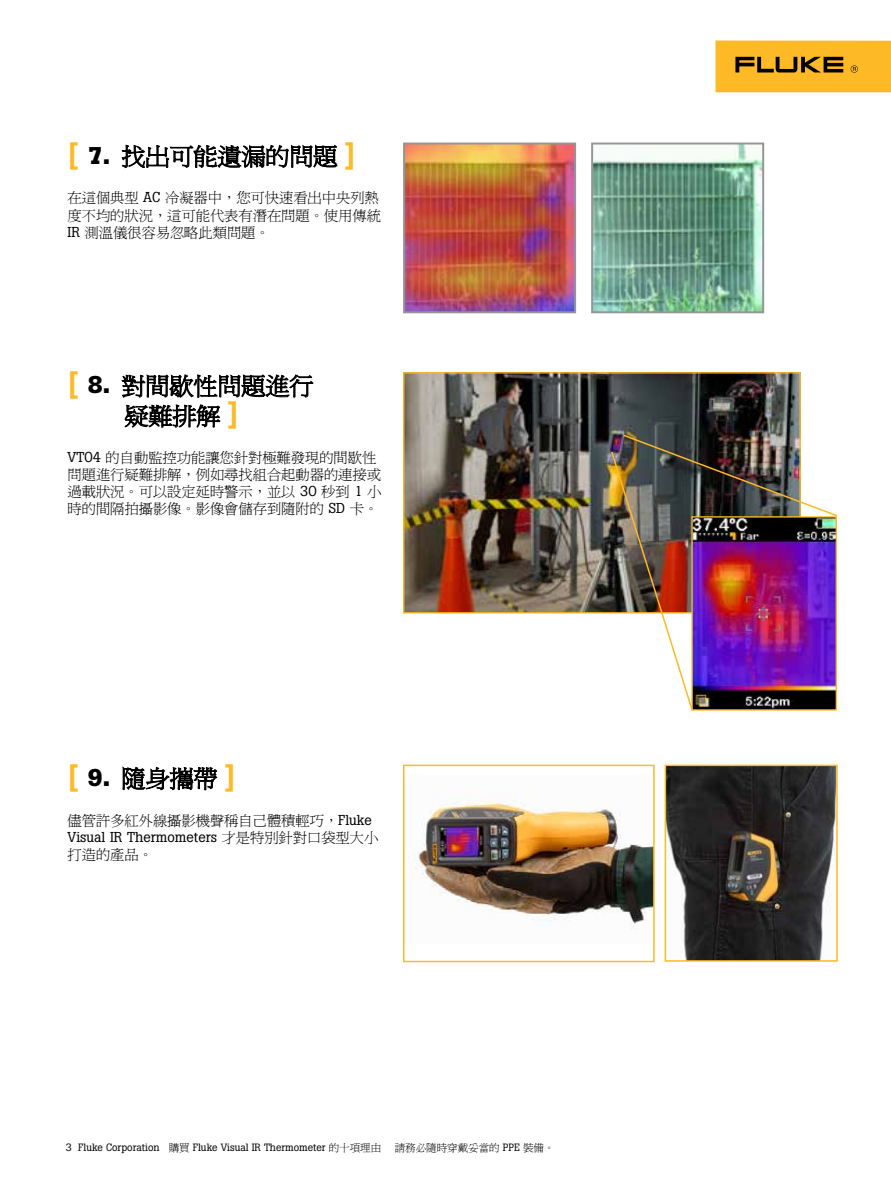
<style>
.page{position:relative;width:891px;height:1188px;background:#fff}
.page>*{position:absolute;margin:0;border:0;box-sizing:border-box;transform-origin:0 0}
.t1{font:24px/30px "Ming Li U";color:#000}
.t2{font:14.25px/17.1px "Ming Li U";color:#000}
.t3{font:14.25px "Boton Pro";color:#000}
.t4{font:10.5px "Boton Pro";color:#000}
.s1{font-family:"Boton Pro";font-weight:500;font-size:30px;color:#fdb926}
.s2{font-family:"Boton Pro";font-weight:700}
.s3{font-family:"Boton Pro"}
.s4{font-family:"Ming Li U"}
</style>
<div class="page">
<div style="left:716px;top:40px;width:175px;height:52px;background:#fdb926"></div>
<svg style="left:735px;top:57px;width:108px;height:15px"></svg>
<svg style="left:851px;top:65px;width:7px;height:8px"></svg>
<svg style="left:121px;top:144px;width:217px;height:25px"></svg>
<svg style="left:121px;top:374px;width:193px;height:24px"></svg>
<svg style="left:124px;top:404px;width:96px;height:24px"></svg>
<svg style="left:122px;top:766px;width:95px;height:24px"></svg>
<img style="left:668px;top:768px;width:167px;height:191px">
<div style="left:665px;top:765px;width:173px;height:197px;border:2px solid #fdb926"></div>
<img style="left:413px;top:795px;width:239px;height:135px">
<div style="left:403px;top:765px;width:252px;height:197px;border:2px solid #fdb926"></div>
<img style="left:405px;top:374px;width:394px;height:238px">
<img style="left:610px;top:433px;width:228px;height:278px">
<img style="left:406px;top:146px;width:167px;height:164px">
<div style="left:403px;top:143px;width:173px;height:170px;border:2px solid #939598"></div>
<img style="left:594px;top:146px;width:167px;height:164px">
<div style="left:591px;top:143px;width:173px;height:170px;border:2px solid #939598"></div>
<h1 class="t1" style="left:68px;top:141px;width:290px"><span class="s1">[</span> <span class="s2">7.</span> 找出可能遺漏的問題 <span class="s1">]</span></h1>
<p class="t2" style="left:68px;top:190px;width:315px">在這個典型 <span class="s3">AC</span> 冷凝器中，您可快速看出中央列熱度不均的狀況，這可能代表有潛在問題。使用傳統<br><span class="s3">IR</span> 測溫儀很容易忽略此類問題。</p>
<h1 class="t1" style="left:124px;top:371px;width:190px;text-indent:-57px"><span class="s1">[</span> <span class="s2">8.</span> 對間歇性問題進行疑難排解 <span class="s1">]</span></h1>
<p class="t2" style="left:68px;top:449px;width:315px"><span class="s3">VT04</span> 的自動監控功能讓您針對極難發現的間歇性問題進行疑難排解，例如尋找組合起動器的連接或過載狀況。可以設定延時警示，並以 <span class="s3">30</span> 秒到 <span class="s3">1</span> 小時的間隔拍攝影像。影像會儲存到隨附的 <span class="s3">SD</span> 卡。</p>
<h1 class="t1" style="left:68px;top:764px;width:170px"><span class="s1">[</span> <span class="s2">9.</span> 隨身攜帶 <span class="s1">]</span></h1>
<p class="t2" style="left:68px;top:812px;width:306px">儘管許多紅外線攝影機聲稱自己體積輕巧，<span class="s3">Fluke</span></p>
<p class="t3" style="left:68px;top:827px;width:312px">Visual IR Thermometers <span class="s4">才是特別針對口袋型大小</span></p>
<p class="t2" style="left:68px;top:846px;width:87px">打造的產品。</p>
<p class="t4" style="left:66px;top:1140px;width:490px">3 Fluke Corporation <span class="s4">購買</span> Fluke Visual IR Thermometer <span class="s4">的十項理由 請務必隨時穿戴妥當的</span> PPE <span class="s4">裝備。</span></p>
</div>
